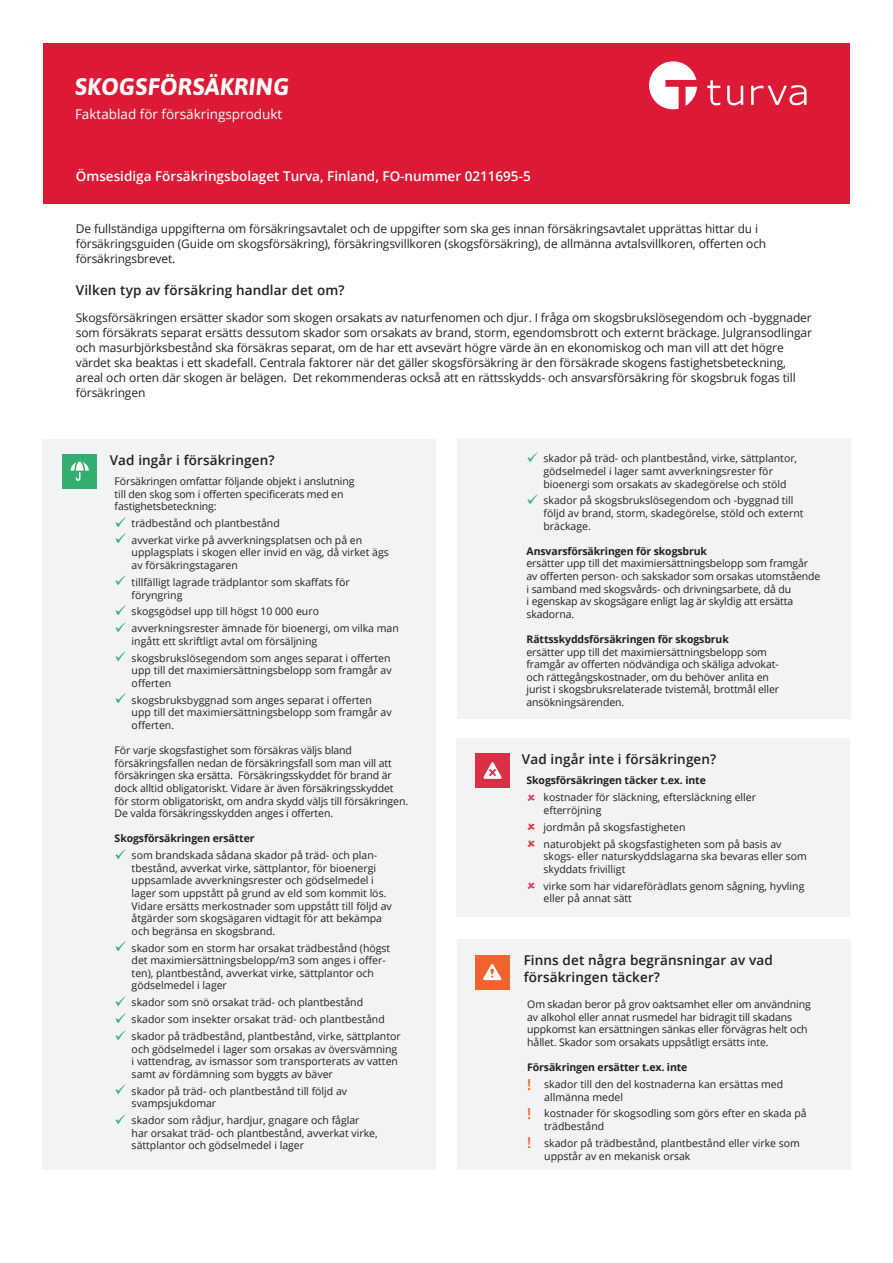
<style>
.page{position:relative;width:893px;height:1263px;background:#fff}
.page>*{position:absolute;margin:0;border:0;box-sizing:border-box;transform-origin:0 0}
.Vakuutus_otsikko{font:italic 700 24px "Asap";letter-spacing:.01em;color:#fff}
.Alaotsikko{font:600 13.5px/16.2px "Open Sans";letter-spacing:.01em;color:#231f20}
.t1{font:600 13.5px "Open Sans";color:#fff}
.Luettelo_sininen_väk{font:13.5px "Open Sans";color:#fff}
.Leipäteksti{font:12px/15px "Open Sans";letter-spacing:-.01em;color:#231f20}
.Leipäteksti-2{font:10.5px/12.6px "Open Sans";color:#231f20}
.Leipäteksti-3{font:700 10.5px "Open Sans";letter-spacing:-.01em;color:#231f20}
.Kappaleiden_otsikko{font:700 10.5px "Open Sans";letter-spacing:-.01em;color:#231f20}
.s1{color:#33ae71}
.s2{font-weight:600;font-size:15px;color:#f2642f}
</style>
<div class="page">
<div style="left:457px;top:439px;width:394px;height:280px;background:#f2f3f4"></div>
<div style="left:43px;top:43px;width:807px;height:161px;background:#dc1a36"></div>
<svg style="left:649px;top:61px;width:48px;height:48px"></svg>
<svg style="left:707px;top:80px;width:13px;height:25px"></svg>
<svg style="left:727px;top:86px;width:16px;height:19px"></svg>
<svg style="left:751px;top:85px;width:55px;height:20px"></svg>
<div style="left:43px;top:439px;width:393px;height:730px;background:#f2f3f4"></div>
<div style="left:63px;top:454px;width:34px;height:34px;background:#33ae71"></div>
<svg style="left:71px;top:462px;width:18px;height:19px"></svg>
<div style="left:456px;top:738px;width:394px;height:178px;background:#f2f3f4"></div>
<div style="left:475px;top:753px;width:34px;height:34px;background:#da2f44"></div>
<svg style="left:483px;top:762px;width:19px;height:17px"></svg>
<div style="left:458px;top:939px;width:393px;height:230px;background:#f2f3f4"></div>
<div style="left:475px;top:955px;width:34px;height:34px;background:#f2642f"></div>
<svg style="left:483px;top:964px;width:19px;height:16px"></svg>
<p class="Vakuutus_otsikko" style="left:75px;top:70px;width:216px">SKOGSFÖRSÄKRING</p>
<p class="Luettelo_sininen_väk" style="left:75px;top:105px;width:209px">Faktablad för försäkringsprodukt</p>
<p class="t1" style="left:76px;top:167px;width:456px">Ömsesidiga Försäkringsbolaget Turva, Finland, FO-nummer 0211695-5</p>
<p class="Leipäteksti" style="left:76px;top:221px;width:692px">De fullständiga uppgifterna om försäkringsavtalet och de uppgifter som ska ges innan försäkringsavtalet upprättas hittar du i försäkringsguiden (Guide om skogsförsäkring), försäkringsvillkoren (skogsförsäkring), de allmänna avtalsvillkoren, offerten och försäkringsbrevet.</p>
<p class="Alaotsikko" style="left:76px;top:281px;width:270px">Vilken typ av försäkring handlar det om?</p>
<p class="Leipäteksti" style="left:76px;top:310px;width:738px">Skogsförsäkringen ersätter skador som skogen orsakats av naturfenomen och djur. I fråga om skogsbrukslösegendom och -byggnader som försäkrats separat ersätts dessutom skador som orsakats av brand, storm, egendomsbrott och externt bräckage. Julgransodlingar och masurbjörksbestånd ska försäkras separat, om de har ett avsevärt högre värde än en ekonomiskog och man vill att det högre värdet ska beaktas i ett skadefall. Centrala faktorer när det gäller skogsförsäkring är den försäkrade skogens fastighetsbeteckning, areal och orten där skogen är belägen. Det rekommenderas också att en rättsskydds- och ansvarsförsäkring för skogsbruk fogas till försäkringen</p>
<p class="Alaotsikko" style="left:110px;top:452px;width:166px">Vad ingår i försäkringen?</p>
<p class="Leipäteksti-2" style="left:115px;top:475px;width:241px">Försäkringen omfattar följande objekt i anslutning till den skog som i offerten specificerats med en fastighetsbeteckning:</p>
<p class="Leipäteksti-2" style="left:115px;top:517px;width:167px"><span class="s1">✓</span> trädbestånd och plantbestånd</p>
<p class="Leipäteksti-2" style="left:132px;top:533px;width:259px;text-indent:-17px"><span class="s1">✓</span> avverkat virke på avverkningsplatsen och på en upplagsplats i skogen eller invid en väg, då virket ägs av försäkringstagaren</p>
<p class="Leipäteksti-2" style="left:132px;top:575px;width:220px;text-indent:-17px"><span class="s1">✓</span> tillfälligt lagrade trädplantor som skaffats för föryngring</p>
<p class="Leipäteksti-2" style="left:115px;top:605px;width:206px"><span class="s1">✓</span> skogsgödsel upp till högst 10 000 euro</p>
<p class="Leipäteksti-2" style="left:132px;top:622px;width:269px;text-indent:-17px"><span class="s1">✓</span> avverkningsrester ämnade för bioenergi, om vilka man ingått ett skriftligt avtal om försäljning</p>
<p class="Leipäteksti-2" style="left:132px;top:651px;width:262px;text-align:justify;text-indent:-17px"><span class="s1">✓</span> skogsbrukslösegendom som anges separat i offerten upp till det maximiersättningsbelopp som framgår av offerten</p>
<p class="Leipäteksti-2" style="left:132px;top:693px;width:262px;text-indent:-17px"><span class="s1">✓</span> skogsbruksbyggnad som anges separat i offerten upp till det maximiersättningsbelopp som framgår av offerten.</p>
<p class="Leipäteksti-2" style="left:115px;top:744px;width:295px">För varje skogsfastighet som försäkras väljs bland försäkringsfallen nedan de försäkringsfall som man vill att försäkringen ska ersätta. Försäkringsskyddet för brand är dock alltid obligatoriskt. Vidare är även försäkringsskyddet för storm obligatoriskt, om andra skydd väljs till försäkringen.<br>De valda försäkringsskydden anges i offerten.</p>
<p class="Leipäteksti-3" style="left:115px;top:831px;width:141px">Skogsförsäkringen ersätter</p>
<p class="Leipäteksti-2" style="left:132px;top:849px;width:262px;text-indent:-17px"><span class="s1">✓</span> som brandskada sådana skador på träd- och plan&shy;tbestånd, avverkat virke, sättplantor, för bioenergi uppsamlade avverkningsrester och gödselmedel i lager som uppstått på grund av eld som kommit lös.<br>Vidare ersätts merkostnader som uppstått till följd av åtgärder som skogsägaren vidtagit för att bekämpa och begränsa en skogsbrand.</p>
<p class="Leipäteksti-2" style="left:132px;top:941px;width:260px;text-indent:-17px"><span class="s1">✓</span> skador som en storm har orsakat trädbestånd (högst det maximiersättningsbelopp/m3 som anges i offer&shy;ten), plantbestånd, avverkat virke, sättplantor och gödselmedel i lager</p>
<p class="Leipäteksti-2" style="left:115px;top:996px;width:250px"><span class="s1">✓</span> skador som snö orsakat träd- och plantbestånd</p>
<p class="Leipäteksti-2" style="left:115px;top:1013px;width:272px"><span class="s1">✓</span> skador som insekter orsakat träd- och plantbestånd</p>
<p class="Leipäteksti-2" style="left:132px;top:1030px;width:271px;text-indent:-17px"><span class="s1">✓</span> skador på trädbestånd, plantbestånd, virke, sättplantor och gödselmedel i lager som orsakas av översvämning i vattendrag, av ismassor som transporterats av vatten samt av fördämning som byggts av bäver</p>
<p class="Leipäteksti-2" style="left:132px;top:1084px;width:217px;text-indent:-17px"><span class="s1">✓</span> skador på träd- och plantbestånd till följd av svampsjukdomar</p>
<p class="Leipäteksti-2" style="left:132px;top:1114px;width:248px;text-indent:-17px"><span class="s1">✓</span> skador som rådjur, hardjur, gnagare och fåglar har orsakat träd- och plantbestånd, avverkat virke, sättplantor och gödselmedel i lager</p>
<p class="Leipäteksti-2" style="left:544px;top:452px;width:255px;text-indent:-17px"><span class="s1">✓</span> skador på träd- och plantbestånd, virke, sättplantor, gödselmedel i lager samt avverkningsrester för bioenergi som orsakats av skadegörelse och stöld</p>
<p class="Leipäteksti-2" style="left:544px;top:494px;width:262px;text-indent:-17px"><span class="s1">✓</span> skador på skogsbrukslösegendom och -byggnad till följd av brand, storm, skadegörelse, stöld och externt bräckage.</p>
<p class="Leipäteksti-3" style="left:526px;top:543px;width:182px">Ansvarsförsäkringen för skogsbruk</p>
<p class="Leipäteksti-2" style="left:526px;top:557px;width:295px">ersätter upp till det maximiersättningsbelopp som framgår av offerten person- och sakskador som orsakas utomstående i samband med skogsvårds- och drivningsarbete, då du<br>i egenskap av skogsägare enligt lag är skyldig att ersätta skadorna.</p>
<p class="Leipäteksti-3" style="left:526px;top:632px;width:204px">Rättsskyddsförsäkringen för skogsbruk</p>
<p class="Leipäteksti-2" style="left:526px;top:645px;width:254px">ersätter upp till det maximiersättningsbelopp som framgår av offerten nödvändiga och skäliga advokat&shy;och rättegångskostnader, om du behöver anlita en jurist i skogsbruksrelaterade tvistemål, brottmål eller ansökningsärenden.</p>
<p class="Alaotsikko" style="left:522px;top:750px;width:196px">Vad ingår inte i försäkringen?</p>
<p class="Kappaleiden_otsikko" style="left:526px;top:773px;width:181px">Skogsförsäkringen täcker t.ex. inte</p>
<p class="Leipäteksti-2" style="left:544px;top:791px;width:214px">kostnader för släckning, eftersläckning eller efterröjning</p>
<p class="Leipäteksti-2" style="left:544px;top:820px;width:144px">jordmån på skogsfastigheten</p>
<p class="Leipäteksti-2" style="left:544px;top:837px;width:265px">naturobjekt på skogsfastigheten som på basis av skogs- eller naturskyddslagarna ska bevaras eller som skyddats frivilligt</p>
<p class="Leipäteksti-2" style="left:544px;top:879px;width:262px">virke som har vidareförädlats genom sågning, hyvling eller på annat sätt</p>
<p class="Alaotsikko" style="left:524px;top:952px;width:251px">Finns det några begränsningar av vad försäkringen täcker?</p>
<p class="Leipäteksti-2" style="left:527px;top:998px;width:285px">Om skadan beror på grov oaktsamhet eller om användning av alkohol eller annat rusmedel har bidragit till skadans uppkomst kan ersättningen sänkas eller förvägras helt och hållet. Skador som orsakats uppsåtligt ersätts inte.</p>
<p class="Leipäteksti-3" style="left:527px;top:1060px;width:162px">Försäkringen ersätter t.ex. inte</p>
<p class="Leipäteksti-2" style="left:544px;top:1077px;width:240px;text-indent:-17px"><span class="s2">!</span> skador till den del kostnaderna kan ersättas med allmänna medel</p>
<p class="Leipäteksti-2" style="left:544px;top:1107px;width:264px;text-indent:-17px"><span class="s2">!</span> kostnader för skogsodling som görs efter en skada på trädbestånd</p>
<p class="Leipäteksti-2" style="left:544px;top:1136px;width:257px;text-indent:-17px"><span class="s2">!</span> skador på trädbestånd, plantbestånd eller virke som uppstår av en mekanisk orsak</p>
</div>
